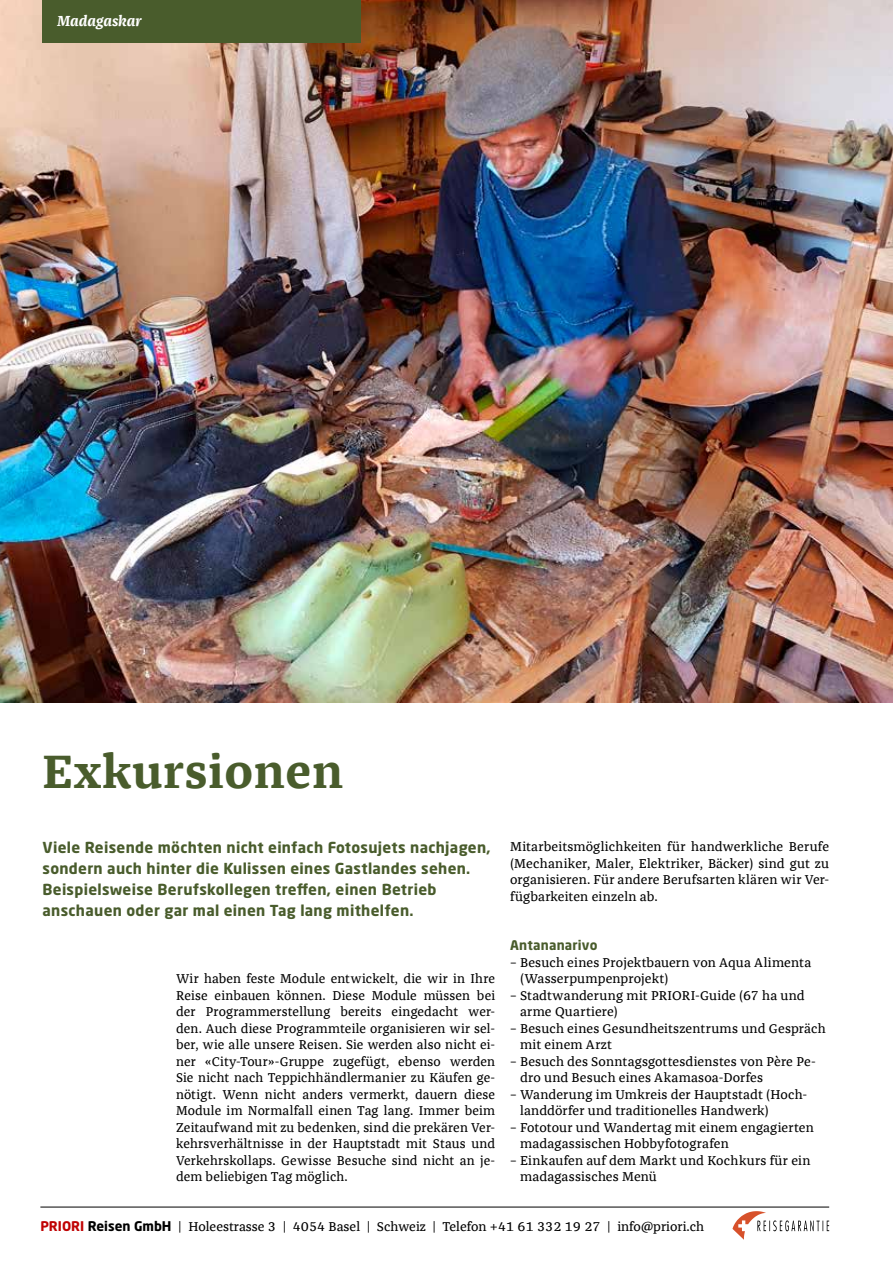
<style>
.page{position:relative;width:893px;height:1263px;background:#fff}
.page>*{position:absolute;margin:0;border:0;box-sizing:border-box;transform-origin:0 0}
.t1{font:700 48px "Franziska Offc";letter-spacing:.02em;color:#495c2c}
.t2{font:700 15px/21px "Neo Sans Std";letter-spacing:.02em;color:#495c2c}
.t3{font:italic 700 15px "Franziska Offc";color:#fff}
.t4{font:13.2px/16.5px "Franziska Offc";letter-spacing:.005em;color:#000}
.t5{font:700 13.2px "Neo Sans Std";letter-spacing:.015em;color:#495c2c}
.s1{font-family:"Neo Sans Std";font-weight:700;color:#c00304}
.s2{font-family:"Neo Sans Std";font-weight:700}
</style>
<div class="page">
<img style="left:0;top:0;width:893px;height:703px">
<div style="left:43px;top:0;width:318px;height:43px;background:#495c2c"></div>
<svg style="left:732px;top:1211px;width:97px;height:29px"></svg>
<hr style="left:40px;top:1207px;width:789px;height:1px;background:#000">
<p class="t3" style="left:57px;top:12px;width:86px">Madagaskar</p>
<h1 class="t1" style="left:43px;top:744px;width:302px">Exkursionen</h1>
<p class="t2" style="left:43px;top:837px;width:450px">Viele Reisende möchten nicht einfach Fotosujets nachjagen, sondern auch hinter die Kulissen eines Gastlandes sehen.<br>Beispielsweise Berufskollegen treffen, einen Betrieb anschauen oder gar mal einen Tag lang mithelfen.</p>
<p class="t4" style="left:510px;top:839px;width:321px;text-align:justify">Mitarbeitsmöglichkeiten für handwerkliche Berufe (Mechaniker, Maler, Elektriker, Bäcker) sind gut zu organisieren. Für andere Berufsarten klären wir Ver&shy;fügbarkeiten einzeln ab.</p>
<p class="t5" style="left:510px;top:937px;width:89px">Antananarivo</p>
<p class="t4" style="left:520px;top:954px;width:293px;text-indent:-10px">– Besuch eines Projektbauern von Aqua Alimenta (Wasserpumpenprojekt)</p>
<p class="t4" style="left:520px;top:987px;width:286px;text-indent:-10px">– Stadtwanderung mit PRIORI-Guide (67 ha und arme Quartiere)</p>
<p class="t4" style="left:520px;top:1020px;width:307px;text-indent:-10px">– Besuch eines Gesundheitszentrums und Gespräch mit einem Arzt</p>
<p class="t4" style="left:520px;top:1053px;width:297px;text-indent:-10px">– Besuch des Sonntagsgottesdienstes von Père Pe&shy;dro und Besuch eines Akamasoa-Dorfes</p>
<p class="t4" style="left:520px;top:1086px;width:289px;text-indent:-10px">– Wanderung im Umkreis der Hauptstadt (Hoch&shy;landdörfer und traditionelles Handwerk)</p>
<p class="t4" style="left:520px;top:1119px;width:295px;text-indent:-10px">– Fototour und Wandertag mit einem engagierten madagassischen Hobbyfotografen</p>
<p class="t4" style="left:520px;top:1152px;width:292px;text-indent:-10px">– Einkaufen auf dem Markt und Kochkurs für ein madagassisches Menü</p>
<p class="t4" style="left:176px;top:971px;width:321px;text-align:justify">Wir haben feste Module entwickelt, die wir in Ihre Reise einbauen können. Diese Module müssen bei der Programmerstellung bereits eingedacht wer&shy;den. Auch diese Programmteile organisieren wir sel&shy;ber, wie alle unsere Reisen. Sie werden also nicht ei&shy;ner «City-Tour»-Gruppe zugefügt, ebenso werden Sie nicht nach Teppichhändlermanier zu Käufen ge&shy;nötigt. Wenn nicht anders vermerkt, dauern diese Module im Normalfall einen Tag lang. Immer beim Zeitaufwand mit zu bedenken, sind die prekären Ver&shy;kehrsverhältnisse in der Hauptstadt mit Staus und Verkehrskollaps. Gewisse Besuche sind nicht an je&shy;dem beliebigen Tag möglich.</p>
<p class="t4" style="left:40px;top:1218px;width:665px"><span class="s1">PRIORI</span> <span class="s2">Reisen GmbH</span> | Holeestrasse 3 | 4054 Basel | Schweiz | Telefon +41 61 332 19 27 | info@priori.ch</p>
</div>
